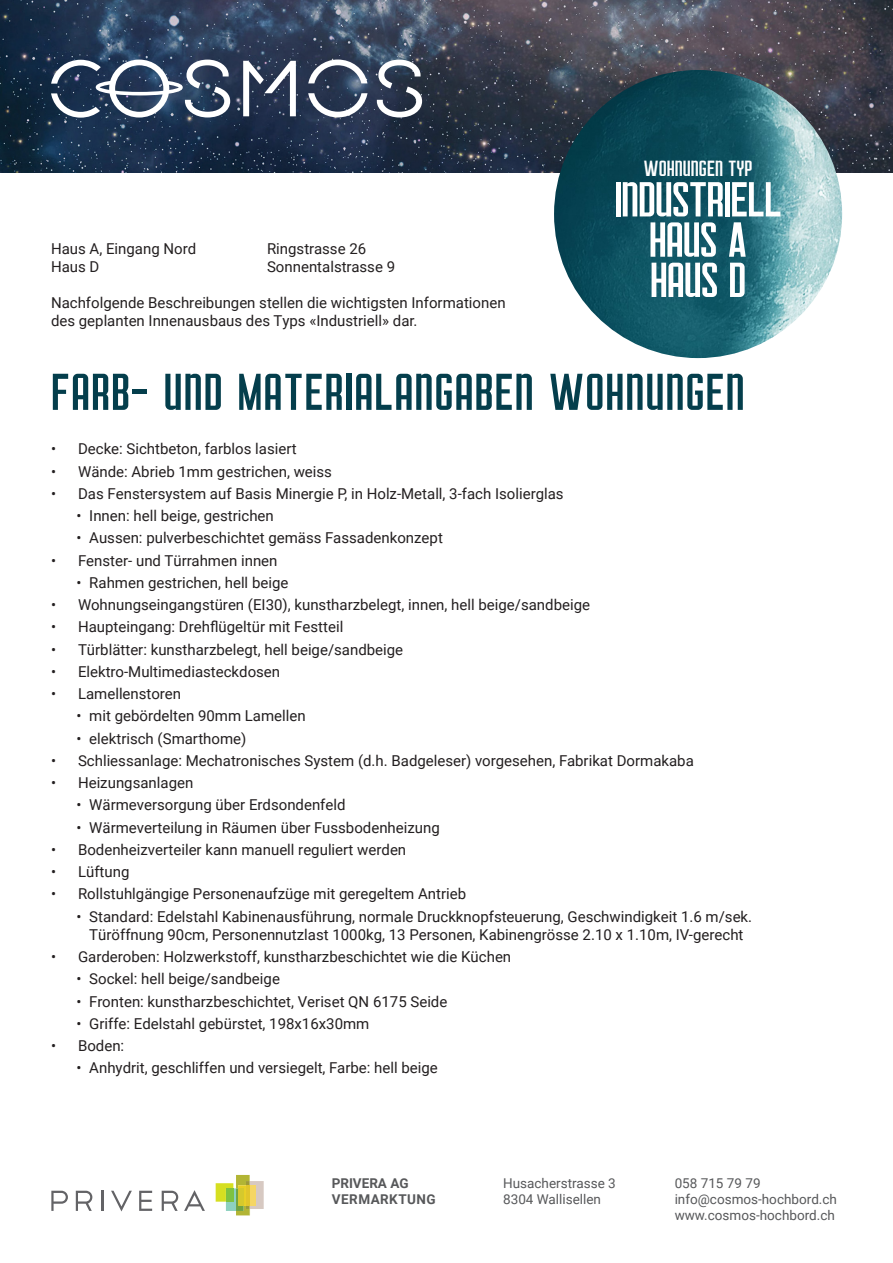
<style>
.page{position:relative;width:893px;height:1263px;background:#fff}
.page>*{position:absolute;margin:0;border:0;box-sizing:border-box;transform-origin:0 0}
.Zwischentitel{font:60px "Courager";letter-spacing:.02em;color:#043e4c}
.t1{font:57px/40.2px "Courager";letter-spacing:-.02em;color:#fff;text-align:center}
.t2{font:25.5px "Courager";color:#fff}
.t3{font:15px/18px "Roboto";color:#231f20;text-align:center}
.t4{font:13.5px/16.2px "Roboto";color:#57585a}
.t5{font:700 13.5px/16.2px "Roboto";letter-spacing:.035em;color:#57585a}
</style>
<div class="page">
<svg style="left:51px;top:1191px;width:17px;height:20px"></svg>
<svg style="left:76px;top:1191px;width:16px;height:20px"></svg>
<hr style="left:102px;top:1191px;width:2px;height:20px;background:#636366">
<svg style="left:111px;top:1191px;width:21px;height:20px"></svg>
<svg style="left:139px;top:1191px;width:13px;height:20px"></svg>
<svg style="left:184px;top:1190px;width:21px;height:21px"></svg>
<svg style="left:162px;top:1191px;width:16px;height:20px"></svg>
<svg style="left:216px;top:1175px;width:48px;height:40px"></svg>
<hr style="left:246px;top:1185px;width:4px;height:21px;background:#e1c52b">
<div style="left:238px;top:1188px;width:6px;height:18px;background:#d5c92d"></div>
<img style="left:0;top:0;width:893px;height:172px">
<svg style="left:377px;top:60px;width:45px;height:57px"></svg>
<svg style="left:243px;top:61px;width:53px;height:55px"></svg>
<svg style="left:308px;top:60px;width:59px;height:23px"></svg>
<svg style="left:308px;top:93px;width:60px;height:24px"></svg>
<svg style="left:51px;top:60px;width:179px;height:58px"></svg>
<img style="left:554px;top:70px;width:288px;height:288px;border-radius:144px">
<p class="t3" style="left:51px;top:239px;width:147px">Haus A, Eingang Nord</p>
<p class="t3" style="left:267px;top:239px;width:101px">Ringstrasse 26</p>
<p class="t3" style="left:51px;top:257px;width:50px">Haus D</p>
<p class="t3" style="left:267px;top:257px;width:130px">Sonnentalstrasse 9</p>
<p class="t3" style="left:51px;top:293px;width:456px">Nachfolgende Beschreibungen stellen die wichtigsten Informationen</p>
<p class="t3" style="left:51px;top:311px;width:368px">des geplanten Innenausbaus des Typs «Industriell» dar.</p>
<h3 class="t2" style="left:644px;top:155px;width:111px">WOHNUNGEN TYP</h3>
<h2 class="t1" style="left:614px;top:177px;width:170px">INDUSTRIELL<br>HAUS A<br>HAUS D</h2>
<p class="Zwischentitel" style="left:51px;top:361px;width:695px">FARB- UND MATERIALANGABEN WOHNUNGEN</p>
<p class="t3" style="left:51px;top:439px;width:247px">• Decke: Sichtbeton, farblos lasiert</p>
<p class="t3" style="left:51px;top:462px;width:282px">• Wände: Abrieb 1mm gestrichen, weiss</p>
<p class="t3" style="left:51px;top:484px;width:514px">• Das Fenstersystem auf Basis Minergie P, in Holz-Metall, 3-fach Isolierglas</p>
<p class="t3" style="left:77px;top:506px;width:199px">• Innen: hell beige, gestrichen</p>
<p class="t3" style="left:77px;top:528px;width:368px">• Aussen: pulverbeschichtet gemäss Fassadenkonzept</p>
<p class="t3" style="left:51px;top:551px;width:228px">• Fenster- und Türrahmen innen</p>
<p class="t3" style="left:77px;top:573px;width:213px">• Rahmen gestrichen, hell beige</p>
<p class="t3" style="left:51px;top:595px;width:540px">• Wohnungseingangstüren (EI30), kunstharzbelegt, innen, hell beige/sandbeige</p>
<p class="t3" style="left:51px;top:617px;width:294px">• Haupteingang: Drehflügeltür mit Festteil</p>
<p class="t3" style="left:51px;top:640px;width:354px">• Türblätter: kunstharzbelegt, hell beige/sandbeige</p>
<p class="t3" style="left:51px;top:662px;width:231px">• Elektro-Multimediasteckdosen</p>
<p class="t3" style="left:51px;top:684px;width:132px">• Lamellenstoren</p>
<p class="t3" style="left:77px;top:706px;width:231px">• mit gebördelten 90mm Lamellen</p>
<p class="t3" style="left:77px;top:729px;width:171px">• elektrisch (Smarthome)</p>
<p class="t3" style="left:51px;top:751px;width:644px">• Schliessanlage: Mechatronisches System (d.h. Badgeleser) vorgesehen, Fabrikat Dormakaba</p>
<p class="t3" style="left:51px;top:773px;width:144px">• Heizungsanlagen</p>
<p class="t3" style="left:77px;top:795px;width:271px">• Wärmeversorgung über Erdsondenfeld</p>
<p class="t3" style="left:77px;top:818px;width:365px">• Wärmeverteilung in Räumen über Fussbodenheizung</p>
<p class="t3" style="left:51px;top:840px;width:357px">• Bodenheizverteiler kann manuell reguliert werden</p>
<p class="t3" style="left:51px;top:862px;width:80px">• Lüftung</p>
<p class="t3" style="left:51px;top:884px;width:417px">• Rollstuhlgängige Personenaufzüge mit geregeltem Antrieb</p>
<p class="t3" style="left:77px;top:907px;width:677px">• Standard: Edelstahl Kabinenausführung, normale Druckknopfsteuerung, Geschwindigkeit 1.6 m/sek.<br>Türöffnung 90cm, Personennutzlast 1000kg, 13 Personen, Kabinengrösse 2.10 x 1.10m, IV-gerecht</p>
<p class="t3" style="left:51px;top:947px;width:462px">• Garderoben: Holzwerkstoff, kunstharzbeschichtet wie die Küchen</p>
<p class="t3" style="left:77px;top:969px;width:205px">• Sockel: hell beige/sandbeige</p>
<p class="t3" style="left:77px;top:991px;width:372px">• Fronten: kunstharzbeschichtet, Veriset QN 6175 Seide</p>
<p class="t3" style="left:77px;top:1014px;width:294px">• Griffe: Edelstahl gebürstet, 198x16x30mm</p>
<p class="t3" style="left:51px;top:1036px;width:75px">• Boden:</p>
<p class="t3" style="left:77px;top:1058px;width:363px">• Anhydrit, geschliffen und versiegelt, Farbe: hell beige</p>
<p class="t5" style="left:332px;top:1174px;width:106px">PRIVERA AG<br>VERMARKTUNG</p>
<p class="t4" style="left:503px;top:1174px;width:114px">Husacherstrasse 3<br>8304 Wallisellen</p>
<p class="t4" style="left:675px;top:1174px;width:164px">058 715 79 79 info@cosmos-hochbord.ch www.cosmos-hochbord.ch</p>
</div>
